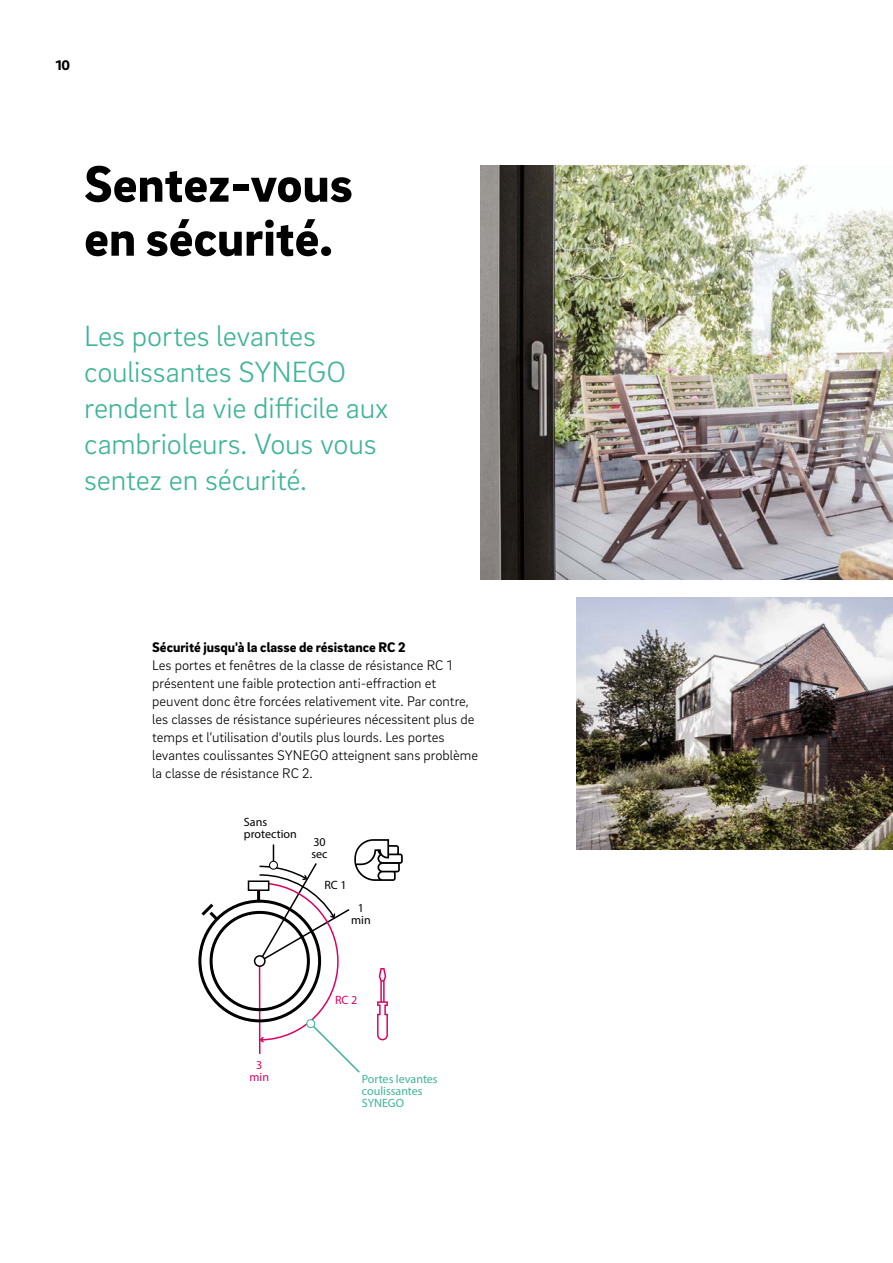
<style>
.page{position:relative;width:893px;height:1263px;background:#fff}
.page>*{position:absolute;margin:0;border:0;box-sizing:border-box;transform-origin:0 0}
._01__Headline_-_35pt{font:900 52.5px/54px "Brix Sans";color:#000}
._11__Highlighter_-_2{font:300 30px/36px "Brix Sans";letter-spacing:-.005em;color:#3fb498}
._16__Body_text_-_9_5{font:300 14.25px/18px "Brix Sans";color:#000}
._14__Body_subline{font:900 14.25px "Brix Sans";color:#000}
.MP__Page_numbers_-_9{font:900 14.25px "Brix Sans";color:#000}
.t1{font:12px/12px "Brix Sans";color:#3fb498}
.t2{font:12px/12px "Brix Sans";color:#000}
.t3{font:12px/12px "Brix Sans";color:#dd0061;text-align:center}
</style>
<div class="page">
<img style="left:480px;top:166px;width:413px;height:414px">
<img style="left:577px;top:598px;width:316px;height:252px">
<div style="left:254px;top:955px;width:12px;height:12px;border:2px solid #000;border-radius:50%"></div>
<svg style="left:201px;top:903px;width:20px;height:20px"></svg>
<div style="left:248px;top:880px;width:21px;height:11px;border:2px solid #000"></div>
<svg style="left:257px;top:839px;width:146px;height:234px"></svg>
<p class="MP__Page_numbers_-_9" style="left:56px;top:56px;width:16px">10</p>
<p class="_01__Headline_-_35pt" style="left:84px;top:154px;width:270px">Sentez-vous en sécurité.</p>
<p class="_11__Highlighter_-_2" style="left:84px;top:316px;width:306px">Les portes levantes coulissantes SYNEGO rendent la vie difficile aux cambrioleurs. Vous vous sentez en sécurité.</p>
<p class="_14__Body_subline" style="left:152px;top:637px;width:255px">Sécurité jusqu'à la classe de résistance RC 2</p>
<p class="_16__Body_text_-_9_5" style="left:152px;top:655px;width:327px">Les portes et fenêtres de la classe de résistance RC 1 présentent une faible protection anti-effraction et peuvent donc être forcées relativement vite. Par contre, les classes de résistance supérieures nécessitent plus de temps et l’utilisation d'outils plus lourds. Les portes levantes coulissantes SYNEGO atteignent sans problème la classe de résistance RC 2.</p>
<p class="t2" style="left:244px;top:816px;width:54px">Sans protection</p>
<p class="t2" style="left:311px;top:835px;width:18px">30 sec</p>
<p class="t2" style="left:324px;top:879px;width:24px">RC 1</p>
<p class="t2" style="left:351px;top:901px;width:21px;text-align:center">1 min</p>
<p class="t3" style="left:250px;top:1059px;width:21px">3 min</p>
<p class="t3" style="left:335px;top:994px;width:24px">RC 2</p>
<p class="t1" style="left:362px;top:1073px;width:77px">Portes levantes coulissantes<br>SYNEGO</p>
</div>
